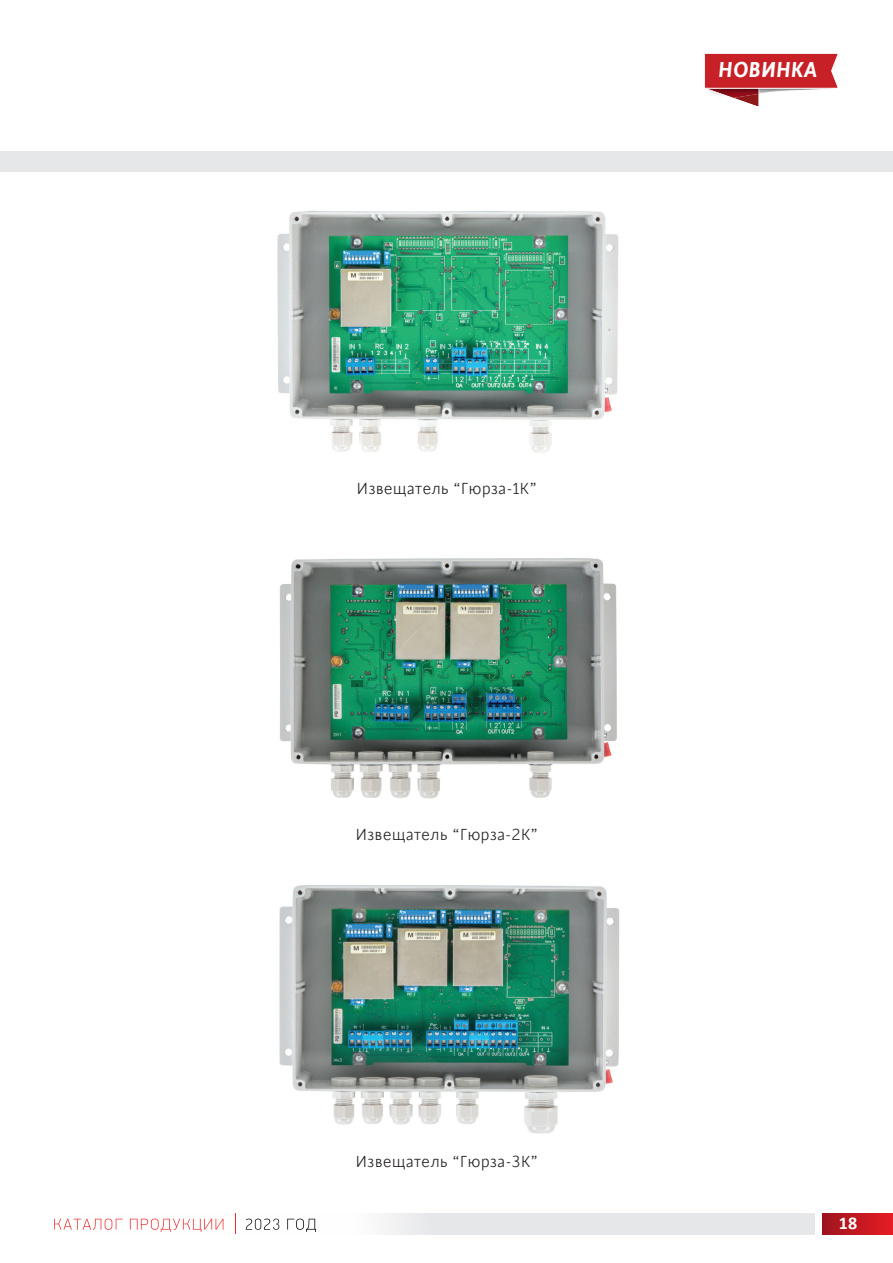
<style>
.page{position:relative;width:893px;height:1263px;background:#fff}
.page>*{position:absolute;margin:0;border:0;box-sizing:border-box;transform-origin:0 0}
.t1{font:italic 600 24.3px "Cinta";color:#fff}
.t2{font:300 18px "Cinta";color:#231f20}
.t3{font:700 18px "Calibri";color:#fff}
</style>
<div class="page">
<div style="left:0;top:151px;width:893px;height:21px;background:#e6e7e9"></div>
<img style="left:277px;top:210px;width:342px;height:243px">
<div style="left:822px;top:1214px;width:71px;height:20px;background:linear-gradient(to right,#9d151e,#e71c24)"></div>
<div style="left:73px;top:1214px;width:742px;height:20px;background:linear-gradient(to right,#fff,#dfe0e3)"></div>
<img style="left:279px;top:885px;width:341px;height:249px">
<img style="left:279px;top:558px;width:338px;height:241px">
<svg style="left:704px;top:53px;width:134px;height:54px"></svg>
<svg style="left:54px;top:1218px;width:69px;height:12px"></svg>
<svg style="left:130px;top:1218px;width:93px;height:14px"></svg>
<svg style="left:287px;top:1218px;width:29px;height:14px"></svg>
<svg style="left:235px;top:1214px;width:1px;height:20px"></svg>
<svg style="left:246px;top:1218px;width:33px;height:12px"></svg>
<p class="t2" style="left:357px;top:478px;width:182px">Извещатель “Гюрза-1К”</p>
<p class="t2" style="left:355px;top:825px;width:184px">Извещатель “Гюрза-2К”</p>
<p class="t2" style="left:356px;top:1152px;width:184px">Извещатель “Гюрза-3К”</p>
<p class="t1" style="left:718px;top:54px;width:101px">НОВИНКА</p>
<p class="t3" style="left:839px;top:1210px;width:20px">18</p>
</div>
